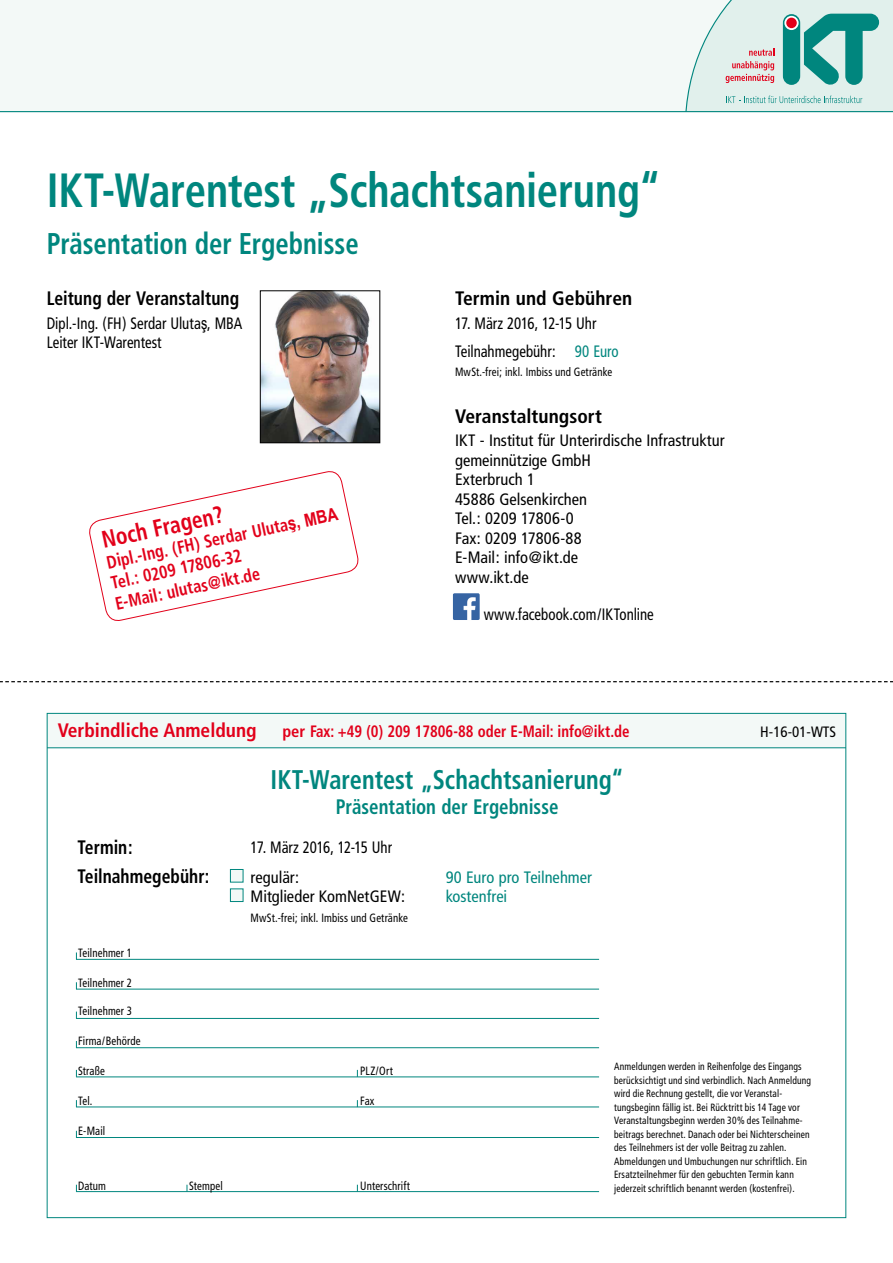
<style>
.page{position:relative;width:893px;height:1263px;background:#fff}
.page>*{position:absolute;margin:0;border:0;box-sizing:border-box;transform-origin:0 0}
.t1{font:700 condensed 48px "Frutiger";letter-spacing:-.005em;color:#00867e;scale:.89 1}
.t2{font:700 condensed 30px "Frutiger";letter-spacing:-.005em;color:#00867e;scale:.89 1}
.t3{font:700 condensed 27px "Frutiger";color:#00867e;scale:.9 1}
.t4{font:700 condensed 24px "Frutiger";color:#e2001a;scale:.9 1}
.t5{font:700 condensed 21px "Frutiger";color:#00867e;scale:.9 1}
.t6{font:700 condensed 19.5px/28.5px "Frutiger";color:#000;scale:.9 1}
.t7{font:700 condensed 19.5px "Frutiger";color:#000}
.t8{font:700 condensed 19.5px "Frutiger";color:#e2001a}
.t9{font:700 condensed 18px/21px "Frutiger";color:#e2001a;scale:.9 1}
.t10{font:condensed 16.5px/19.5px "Frutiger";color:#000}
.t11{font:condensed 16.5px/19.5px "Frutiger";color:#000;scale:.9 1}
.t12{font:700 condensed 16.5px "Frutiger";color:#e2001a}
.t13{font:condensed 16.5px "Frutiger";color:#00867e}
.t14{font:condensed 15px "Frutiger";color:#000}
.t15{font:condensed 12px "Frutiger";letter-spacing:.01em;color:#000;scale:.9 1}
.t16{font:condensed 10.5px/13.5px "Frutiger";letter-spacing:.015em;color:#000;scale:.9 1}
.s1{color:#00867e}
.s2{font-family:"Arial";font-stretch:normal}
</style>
<div class="page">
<div style="left:49px;top:715px;width:795px;height:33px;background:#f3f9f7"></div>
<hr style="left:76px;top:1018px;width:523px;height:1px;background:#00867e">
<hr style="left:76px;top:1076px;width:523px;height:1px;background:#00867e">
<hr style="left:76px;top:1137px;width:523px;height:1px;background:#00867e">
<hr style="left:76px;top:1047px;width:523px;height:1px;background:#00867e">
<hr style="left:76px;top:1106px;width:523px;height:1px;background:#00867e">
<hr style="left:76px;top:1191px;width:523px;height:1px;background:#00867e">
<div style="left:0;top:0;width:893px;height:112px;background:#f3f9f7"></div>
<svg style="left:685px;top:0;width:208px;height:111px;background:#b8d8d4"></svg>
<hr style="left:0;top:111px;width:893px;height:1px;background:#00867e">
<img style="left:262px;top:292px;width:116px;height:149px">
<div style="left:260px;top:290px;width:120px;height:153px;border:1px solid #000"></div>
<svg style="left:89px;top:471px;width:270px;height:150px"></svg>
<img style="left:453px;top:593px;width:27px;height:27px">
<svg style="left:0;top:681px;width:893px;height:1px"></svg>
<hr style="left:76px;top:989px;width:523px;height:1px;background:#00867e">
<hr style="left:76px;top:959px;width:523px;height:1px;background:#00867e">
<div style="left:230px;top:869px;width:13px;height:13px;background:#f3f9f7;border:1px solid #00867e"></div>
<div style="left:230px;top:888px;width:13px;height:14px;background:#f3f9f7;border:1px solid #00867e"></div>
<h1 class="t1" style="left:47px;top:162px;width:691px">IKT-Warentest „Schachtsanierung“</h1>
<h2 class="t2" style="left:47px;top:225px;width:352px">Präsentation der Ergebnisse</h2>
<h3 class="t7" style="left:455px;top:287px;width:179px">Termin und Gebühren</h3>
<h3 class="t11" style="left:455px;top:309px;width:183px;line-height:28px">17. März 2016, 12-15 Uhr<br>Teilnahmegebühr: <span class="s1">90 Euro</span></h3>
<p class="t15" style="left:455px;top:365px;width:176px">MwSt.-frei; inkl. Imbiss und Getränke</p>
<h3 class="t7" style="left:455px;top:404px;width:148px">Veranstaltungsort</h3>
<h3 class="t10" style="left:455px;top:431px;width:271px">IKT - Institut für Unterirdische Infrastruktur gemeinnützige GmbH<br>Exterbruch 1<br>45886 Gelsenkirchen<br>Tel.: 0209 17806-0<br>Fax: 0209 17806-88<br>E-Mail: info@ikt.de<br>www.ikt.de</h3>
<h3 class="t6" style="left:47px;top:284px;width:215px">Leitung der Veranstaltung</h3>
<h3 class="t11" style="left:47px;top:313px;width:219px">Dipl.-Ing. (FH) Serdar Uluta<span class="s2">ş</span>, MBA<br>Leiter IKT-Warentest</h3>
<h3 class="t4" style="left:99px;top:526px;width:139px;rotate:-12deg">Noch Fragen?</h3>
<h3 class="t9" style="left:105px;top:552px;width:264px;rotate:-12deg">Dipl.-Ing. (FH) Serdar Uluta<span class="s2">ş, MBA<br></span>Tel.: 0209 17806-32<br>E-Mail: ulutas@ikt.de</h3>
<h3 class="t11" style="left:484px;top:604px;width:191px">www.facebook.com/IKTonline</h3>
<h3 class="t8" style="left:58px;top:719px;width:200px">Verbindliche Anmeldung</h3>
<h3 class="t12" style="left:282px;top:722px;width:349px">per Fax: +49 (0) 209 17806-88 oder E-Mail: info@ikt.de</h3>
<h3 class="t14" style="left:760px;top:723px;width:77px">H-16-01-WTS</h3>
<h3 class="t6" style="left:78px;top:833px;width:148px">Termin:<br>Teilnahmegebühr:</h3>
<p class="t15" style="left:78px;top:945px;width:61px">Teilnehmer 1</p>
<p class="t15" style="left:78px;top:975px;width:61px">Teilnehmer 2</p>
<h3 class="t3" style="left:271px;top:763px;width:394px">IKT-Warentest „Schachtsanierung“</h3>
<h3 class="t5" style="left:336px;top:794px;width:249px">Präsentation der Ergebnisse</h3>
<h3 class="t11" style="left:251px;top:833px;width:159px;line-height:29.5px">17. März 2016, 12-15 Uhr regulär:</h3>
<h3 class="t13" style="left:446px;top:867px;width:148px">90 Euro pro Teilnehmer</h3>
<h3 class="t10" style="left:251px;top:887px;width:156px">Mitglieder KomNetGEW:</h3>
<h3 class="t13" style="left:446px;top:887px;width:63px">kostenfrei</h3>
<p class="t15" style="left:251px;top:910px;width:176px">MwSt.-frei; inkl. Imbiss und Getränke</p>
<p class="t15" style="left:78px;top:1004px;width:61px">Teilnehmer 3</p>
<p class="t15" style="left:78px;top:1034px;width:71px">Firma/Behörde</p>
<p class="t15" style="left:78px;top:1064px;width:31px">Straße</p>
<p class="t15" style="left:360px;top:1064px;width:38px">PLZ/Ort</p>
<p class="t15" style="left:78px;top:1094px;width:17px">Tel.</p>
<p class="t15" style="left:360px;top:1094px;width:17px">Fax</p>
<p class="t15" style="left:78px;top:1124px;width:32px">E-Mail</p>
<p class="t15" style="left:78px;top:1179px;width:32px">Datum</p>
<p class="t15" style="left:189px;top:1179px;width:39px">Stempel</p>
<p class="t15" style="left:360px;top:1179px;width:57px">Unterschrift</p>
<p class="t16" style="left:614px;top:1060px;width:220px">Anmeldungen werden in Reihenfolge des Eingangs berücksichtigt und sind verbindlich. Nach Anmeldung wird die Rechnung gestellt, die vor Veranstal&shy;tungsbeginn fällig ist. Bei Rücktritt bis 14 Tage vor Veranstaltungsbeginn werden 30% des Teilnahme&shy;beitrags berechnet. Danach oder bei Nichterscheinen des Teilnehmers ist der volle Beitrag zu zahlen.<br>Abmeldungen und Umbuchungen nur schriftlich. Ein Ersatzteilnehmer für den gebuchten Termin kann jederzeit schriftlich benannt werden (kostenfrei).</p>
</div>
